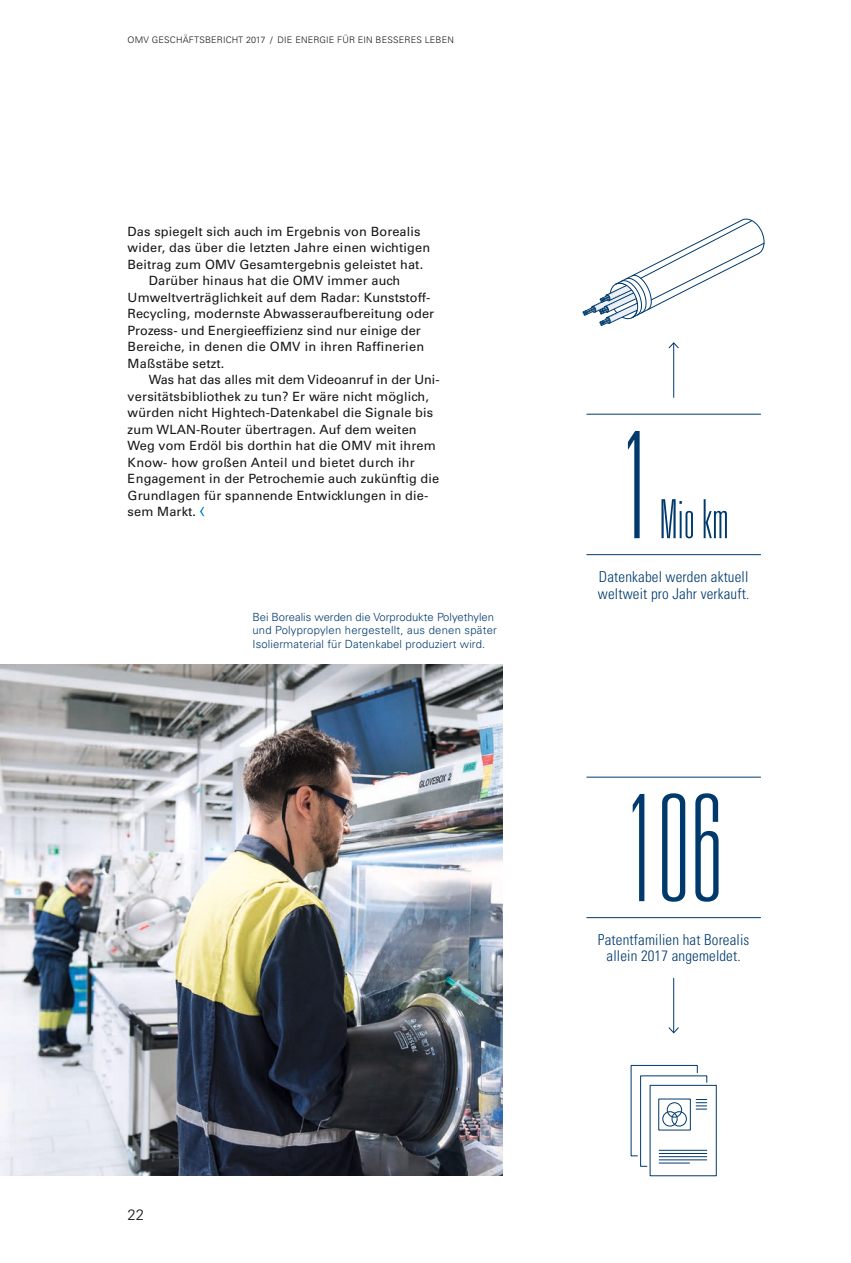
<style>
.page{position:relative;width:851px;height:1263px;background:#fff}
.page>*{position:absolute;margin:0;border:0;box-sizing:border-box;transform-origin:0 0}
.t1{font:100 ultra-condensed 148.5px "Univers LT Std";color:#003a6d}
.t2{font:100 ultra-condensed 54px "Univers LT Std";color:#003a6d}
.t3{font:300 condensed 15px/16.5px "Univers LT Std";letter-spacing:.01em;color:#003a6d}
.t4{font:300 15px "Univers LT Std";color:#151616}
.t5{font:12.75px "Univers LT Std";letter-spacing:.01em;color:#151616}
.t6{font:300 11.25px/13.5px "Univers LT Std";letter-spacing:.01em;color:#003a6d}
.t7{font:300 9px "Univers LT Std";letter-spacing:.02em;color:#151616}
</style>
<div class="page">
<svg style="left:582px;top:218px;width:183px;height:108px"></svg>
<svg style="left:630px;top:1064px;width:77px;height:103px"></svg>
<hr style="left:659px;top:1159px;width:47px;height:1px;background:#003a6d">
<div style="left:662px;top:1111px;width:15px;height:15px;border:1px solid #003a6d;border-radius:50%"></div>
<div style="left:671px;top:1111px;width:15px;height:15px;border:1px solid #003a6d;border-radius:50%"></div>
<div style="left:666px;top:1102px;width:15px;height:15px;border:1px solid #003a6d;border-radius:50%"></div>
<hr style="left:659px;top:1162px;width:30px;height:1px;background:#003a6d">
<img style="left:0;top:664px;width:502px;height:511px">
<svg style="left:200px;top:507px;width:4px;height:9px"></svg>
<hr style="left:586px;top:414px;width:174px;height:1px;background:#003a6d">
<hr style="left:586px;top:554px;width:174px;height:1px;background:#003a6d">
<hr style="left:673px;top:343px;width:1px;height:55px;background:#003a6d">
<svg style="left:668px;top:342px;width:11px;height:7px"></svg>
<hr style="left:586px;top:777px;width:174px;height:1px;background:#003a6d">
<hr style="left:586px;top:917px;width:174px;height:1px;background:#003a6d">
<hr style="left:673px;top:978px;width:1px;height:55px;background:#003a6d">
<svg style="left:668px;top:1026px;width:11px;height:8px"></svg>
<p class="t7" style="left:128px;top:34px;width:328px">OMV GESCHÄFTSBERICHT 2017 / DIE ENERGIE FÜR EIN BESSERES LEBEN</p>
<p class="t5" style="left:128px;top:224px;width:294px">Das spiegelt sich auch im Ergebnis von Borealis</p>
<p class="t5" style="left:128px;top:240px;width:304px">wider, das über die letzten Jahre einen wichtigen</p>
<p class="t5" style="left:128px;top:257px;width:297px">Beitrag zum OMV Gesamtergebnis geleistet hat.</p>
<p class="t5" style="left:149px;top:273px;width:253px">Darüber hinaus hat die OMV immer auch</p>
<p class="t5" style="left:128px;top:290px;width:304px">Umweltverträglichkeit auf dem Radar: Kunststoff-</p>
<p class="t5" style="left:128px;top:306px;width:308px">Recycling, modernste Abwasseraufbereitung oder</p>
<p class="t5" style="left:128px;top:323px;width:294px">Prozess- und Energieeffizienz sind nur einige der</p>
<p class="t5" style="left:128px;top:339px;width:298px">Bereiche, in denen die OMV in ihren Raffinerien</p>
<p class="t5" style="left:128px;top:356px;width:98px">Maßstäbe setzt.</p>
<p class="t5" style="left:149px;top:372px;width:291px">Was hat das alles mit dem Videoanruf in der Uni-</p>
<p class="t5" style="left:128px;top:389px;width:303px">versitätsbibliothek zu tun? Er wäre nicht möglich,</p>
<p class="t5" style="left:128px;top:405px;width:307px">würden nicht Hightech-Datenkabel die Signale bis</p>
<p class="t5" style="left:128px;top:422px;width:290px">zum WLAN-Router übertragen. Auf dem weiten</p>
<p class="t5" style="left:128px;top:438px;width:309px">Weg vom Erdöl bis dorthin hat die OMV mit ihrem</p>
<p class="t5" style="left:128px;top:455px;width:289px">Know- how großen Anteil und bietet durch ihr</p>
<p class="t5" style="left:128px;top:471px;width:313px">Engagement in der Petrochemie auch zukünftig die</p>
<p class="t5" style="left:128px;top:488px;width:302px">Grundlagen für spannende Entwicklungen in die-</p>
<p class="t5" style="left:128px;top:504px;width:70px">sem Markt.</p>
<p class="t6" style="left:252px;top:610px;width:246px">Bei Borealis werden die Vorprodukte Polyethylen und Polypropylen hergestellt, aus denen später<br>Isoliermaterial für Datenkabel produziert wird.</p>
<p class="t4" style="left:128px;top:1206px;width:18px">22</p>
<h1 class="t1" style="left:619px;top:410px;width:35px">1</h1>
<h2 class="t2" style="left:659px;top:492px;width:70px">Mio km</h2>
<p class="t3" style="left:598px;top:568px;width:153px">Datenkabel werden aktuell weltweit pro Jahr verkauft.</p>
<h1 class="t1" style="left:623px;top:773px;width:101px">106</h1>
<p class="t3" style="left:598px;top:931px;width:153px;text-align:center">Patentfamilien hat Borealis allein 2017 angemeldet.</p>
</div>
